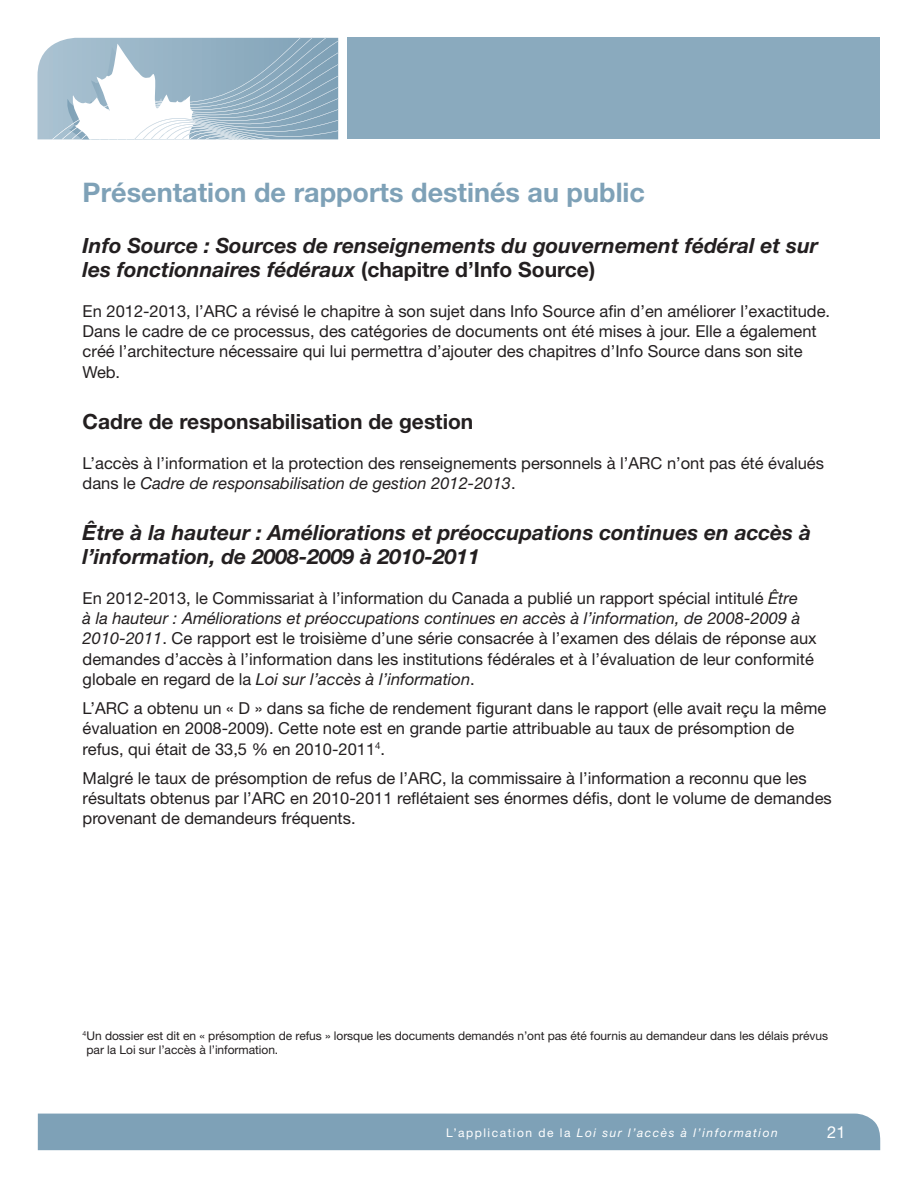
<style>
.page{position:relative;width:918px;height:1188px;background:#fff}
.page>*{position:absolute;margin:0;border:0;box-sizing:border-box;transform-origin:0 0}
.t1{font:700 27px "Helvetica Neue";color:#7ea1b7}
.t2{font:italic 700 21px/24px "Helvetica Neue";color:#231f20}
.t3{font:700 21px "Helvetica Neue";color:#231f20}
.t4{font:16.5px/20.2px "Helvetica Neue";color:#231f20}
.t5{font:16.5px "Helvetica Neue";color:#fff}
.t6{font:12px/14.4px "Helvetica Neue";letter-spacing:-.005em;color:#231f20}
.t7{font:italic 12px "Helvetica Neue";letter-spacing:.125em;color:#fff}
.s1{font-style:normal}
.s2{font-style:italic}
</style>
<div class="page">
<div style="left:38px;top:1114px;width:842px;height:36px;background:#7ea1b7"></div>
<div style="left:348px;top:38px;width:532px;height:101px;background:#8aaabe"></div>
<svg style="left:37px;top:38px;width:301px;height:102px"></svg>
<h1 class="t1" style="left:83px;top:176px;width:564px">Présentation de rapports destinés au public</h1>
<p class="t2" style="left:83px;top:233px;width:737px">Info Source : Sources de renseignements du gouvernement fédéral et sur les fonctionnaires fédéraux <span class="s1">(chapitre d’Info Source)</span></p>
<p class="t4" style="left:83px;top:301px;width:749px">En 2012‑2013, l’ARC a révisé le chapitre à son sujet dans Info Source afin d’en améliorer l’exactitude.<br>Dans le cadre de ce processus, des catégories de documents ont été mises à jour. Elle a également créé l’architecture nécessaire qui lui permettra d’ajouter des chapitres d’Info Source dans son site Web.</p>
<p class="t3" style="left:83px;top:408px;width:392px">Cadre de responsabilisation de gestion</p>
<p class="t4" style="left:83px;top:452px;width:743px">L’accès à l’information et la protection des renseignements personnels à l’ARC n’ont pas été évalués dans le <span class="s2">Cadre de responsabilisation de gestion 2012‑2013</span>.</p>
<p class="t2" style="left:83px;top:520px;width:730px">Être à la hauteur : Améliorations et préoccupations continues en accès à l’information, de 2008‑2009 à 2010‑2011</p>
<p class="t4" style="left:83px;top:588px;width:736px">En 2012‑2013, le Commissariat à l’information du Canada a publié un rapport spécial intitulé <span class="s2">Être<br>à la hauteur : Améliorations et préoccupations continues en accès à l’information, de 2008‑2009 à 2010‑2011</span>. Ce rapport est le troisième d’une série consacrée à l’examen des délais de réponse aux demandes d’accès à l’information dans les institutions fédérales et à l’évaluation de leur conformité globale en regard de la <span class="s2">Loi sur l’accès à l’information</span>.</p>
<p class="t4" style="left:83px;top:698px;width:745px">L’ARC a obtenu un « D » dans sa fiche de rendement figurant dans le rapport (elle avait reçu la même évaluation en 2008‑2009). Cette note est en grande partie attribuable au taux de présomption de refus, qui était de 33,5 % en 2010‑2011<sup>4</sup>.</p>
<p class="t4" style="left:83px;top:768px;width:751px">Malgré le taux de présomption de refus de l’ARC, la commissaire à l’information a reconnu que les résultats obtenus par l’ARC en 2010‑2011 reflétaient ses énormes défis, dont le volume de demandes provenant de demandeurs fréquents.</p>
<p class="t6" style="left:87px;top:1028px;width:743px;text-indent:-4px"><sup>4</sup>Un dossier est dit en « présomption de refus » lorsque les documents demandés n’ont pas été fournis au demandeur dans les délais prévus par la Loi sur l’accès à l’information.</p>
<p class="t7" style="left:446px;top:1125px;width:333px"><span class="s1">L’application de la</span> Loi sur l’accès à l’information</p>
<p class="t5" style="left:827px;top:1123px;width:20px">21</p>
</div>
